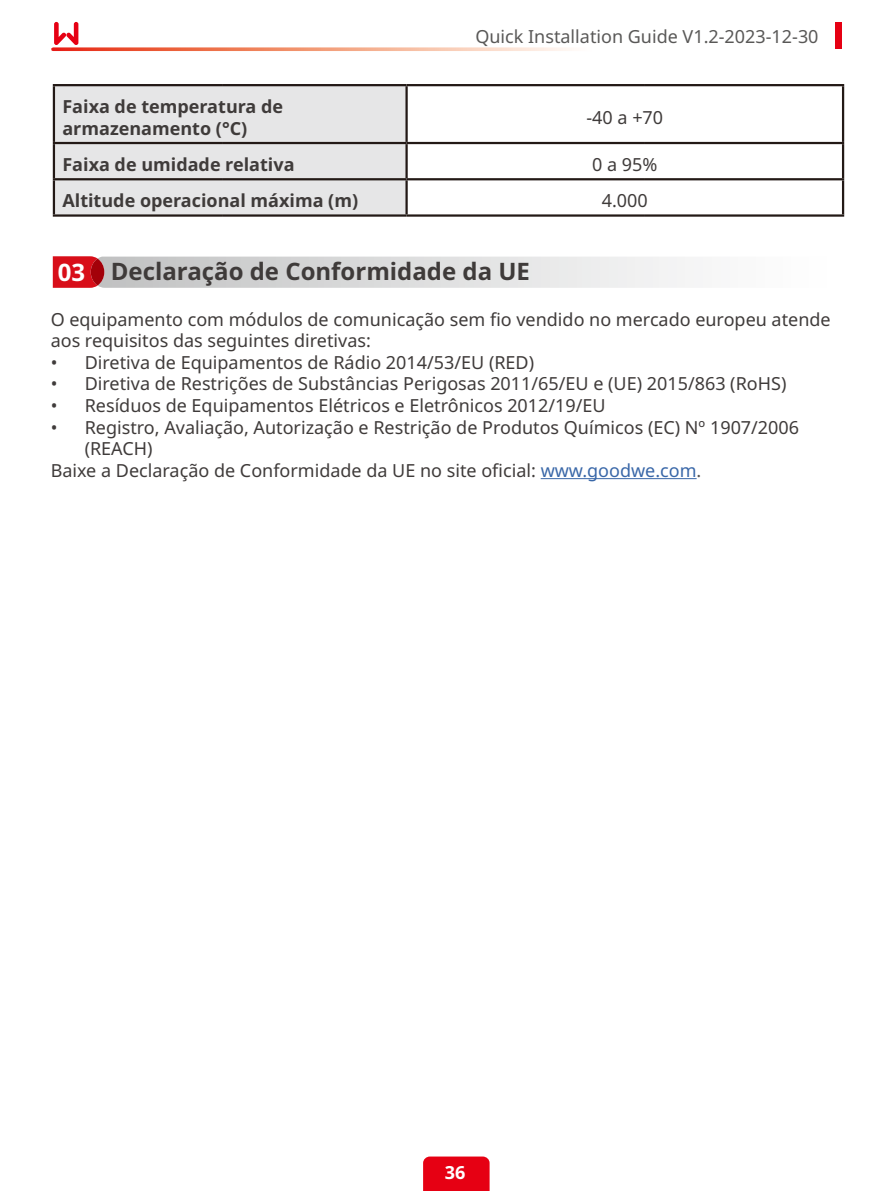
<style>
.page{position:relative;width:893px;height:1191px;background:#fff}
.page>*{position:absolute;margin:0;border:0;box-sizing:border-box;transform-origin:0 0}
.t1{font:700 24px "Noto Sans";color:#3f3b3a}
.t2{font:18px/21.6px "Noto Sans";color:#3f3b3a}
.t3{font:700 18px/21.6px "Noto Sans";color:#3f3b3a}
.t4{font:18px "Noto Sans";color:#595857}
.t5{font:700 18px "Noto Sans";color:#fff}
.s1{color:#fff}
.s2{color:#3967a8}
.s3{color:#575555}
</style>
<div class="page">
<div style="left:423px;top:1156px;width:67px;height:35px;background:#e60013"></div>
<div style="left:836px;top:22px;width:6px;height:27px;background:#e60013"></div>
<svg style="left:53px;top:47px;width:517px;height:4px;background:#f3a088"></svg>
<svg style="left:54px;top:22px;width:24px;height:23px"></svg>
<svg style="left:53px;top:256px;width:632px;height:32px;background:#dbccce"></svg>
<hr style="left:541px;top:478px;width:156px;height:1px;background:#3967a8">
<div style="left:55px;top:86px;width:350px;height:128px;background:#e6e6e7"></div>
<hr style="left:53px;top:84px;width:169px;height:2px;background:#231916">
<hr style="left:53px;top:86px;width:2px;height:56px;background:#231916">
<hr style="left:222px;top:84px;width:185px;height:2px;background:#231916">
<hr style="left:407px;top:84px;width:238px;height:2px;background:#231916">
<hr style="left:405px;top:86px;width:3px;height:56px;background:#231916">
<hr style="left:645px;top:84px;width:199px;height:2px;background:#231916">
<hr style="left:842px;top:86px;width:2px;height:56px;background:#231916">
<hr style="left:53px;top:142px;width:169px;height:2px;background:#231916">
<hr style="left:53px;top:144px;width:2px;height:34px;background:#231916">
<hr style="left:222px;top:142px;width:185px;height:2px;background:#231916">
<hr style="left:407px;top:142px;width:238px;height:2px;background:#231916">
<hr style="left:405px;top:144px;width:3px;height:34px;background:#231916">
<hr style="left:645px;top:142px;width:199px;height:2px;background:#231916">
<hr style="left:842px;top:144px;width:2px;height:34px;background:#231916">
<hr style="left:53px;top:178px;width:169px;height:2px;background:#231916">
<hr style="left:53px;top:180px;width:2px;height:34px;background:#231916">
<hr style="left:222px;top:178px;width:185px;height:2px;background:#231916">
<hr style="left:407px;top:178px;width:238px;height:2px;background:#231916">
<hr style="left:405px;top:180px;width:3px;height:34px;background:#231916">
<hr style="left:645px;top:178px;width:199px;height:2px;background:#231916">
<hr style="left:842px;top:180px;width:2px;height:34px;background:#231916">
<hr style="left:53px;top:214px;width:169px;height:3px;background:#231916">
<hr style="left:222px;top:214px;width:185px;height:3px;background:#231916">
<hr style="left:407px;top:214px;width:238px;height:3px;background:#231916">
<hr style="left:645px;top:214px;width:199px;height:3px;background:#231916">
<p class="t4" style="left:475px;top:24px;width:345px">Quick Installation Guide V1.2-2023-12-30</p>
<p class="t3" style="left:62px;top:96px;width:222px">Faixa de temperatura de armazenamento (°C)</p>
<p class="t2" style="left:586px;top:107px;width:78px">-40 a +70</p>
<p class="t3" style="left:62px;top:154px;width:234px">Faixa de umidade relativa</p>
<p class="t2" style="left:592px;top:154px;width:67px">0 a 95%</p>
<p class="t3" style="left:62px;top:190px;width:297px">Altitude operacional máxima (m)</p>
<p class="t2" style="left:602px;top:190px;width:48px">4.000</p>
<h1 class="t1" style="left:58px;top:254px;width:474px"><span class="s1">03</span> Declaração de Conformidade da UE</h1>
<p class="t2" style="left:51px;top:309px;width:782px">O equipamento com módulos de comunicação sem fio vendido no mercado europeu atende aos requisitos das seguintes diretivas:</p>
<p class="t2" style="left:51px;top:352px;width:485px">• Diretiva de Equipamentos de Rádio 2014/53/EU (RED)</p>
<p class="t2" style="left:51px;top:373px;width:737px">• Diretiva de Restrições de Substâncias Perigosas 2011/65/EU e (UE) 2015/863 (RoHS)</p>
<p class="t2" style="left:51px;top:395px;width:556px">• Resíduos de Equipamentos Elétricos e Eletrônicos 2012/19/EU</p>
<p class="t2" style="left:51px;top:417px;width:750px">• Registro, Avaliação, Autorização e Restrição de Produtos Químicos (EC) Nº 1907/2006</p>
<p class="t2" style="left:85px;top:438px;width:69px">(REACH)</p>
<p class="t2" style="left:51px;top:460px;width:652px">Baixe a Declaração de Conformidade da UE no site oficial: <span class="s2">www.goodwe.com</span><span class="s3">.</span></p>
<p class="t5" style="left:445px;top:1159px;width:22px">36</p>
</div>
